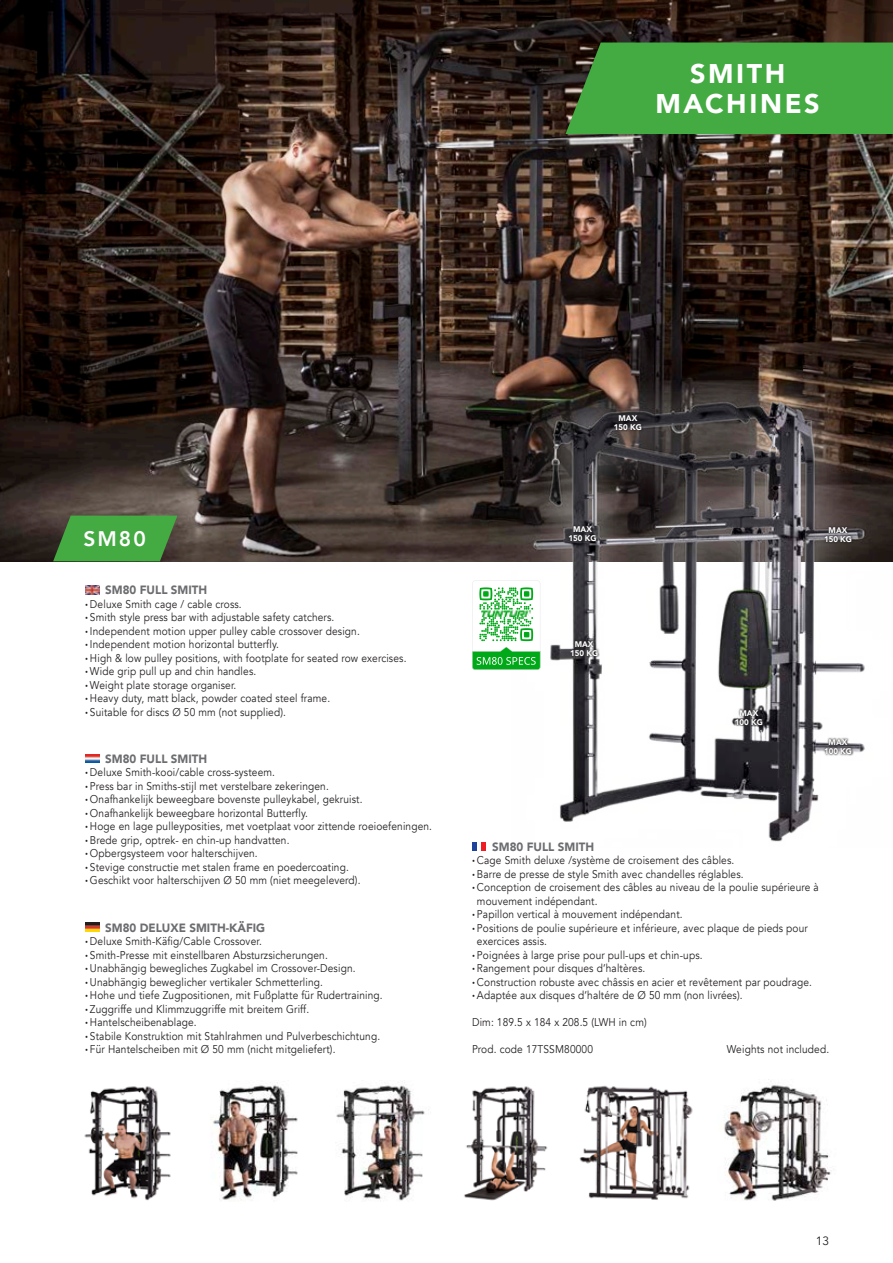
<style>
.page{position:relative;width:893px;height:1263px;background:#fff}
.page>*{position:absolute;margin:0;border:0;box-sizing:border-box;transform-origin:0 0}
.t1{font:900 27px/29.7px "Avenir";letter-spacing:.095em;color:#fff;text-align:center}
.t2{font:800 21px "Avenir";color:#fff}
.t3{font:900 12px "Avenir";color:#6c6d70;scale:.96 1}
.t4{font:12px "Avenir";color:#231f20}
.t5{font:11.25px/13.5px "Avenir";letter-spacing:.015em;color:#231f20;scale:.9 1}
.t6{font:900 8.1px/9.1px "Avenir";color:#fff;text-align:center;scale:.96 1}
.s1{font-weight:900}
</style>
<div class="page">
<img style="left:0;top:0;width:893px;height:561px">
<img style="left:85px;top:754px;width:14px;height:9px">
<img style="left:85px;top:923px;width:14px;height:9px">
<img style="left:85px;top:586px;width:14px;height:8px">
<img style="left:84px;top:1086px;width:87px;height:115px">
<img style="left:213px;top:1082px;width:335px;height:119px">
<img style="left:579px;top:1085px;width:114px;height:115px">
<img style="left:511px;top:380px;width:382px;height:462px">
<img style="left:723px;top:1079px;width:109px;height:122px">
<div style="left:472px;top:842px;width:5px;height:9px;background:#1f439b"></div>
<div style="left:481px;top:842px;width:5px;height:9px;background:#ee1d23"></div>
<div style="left:612px;top:413px;width:32px;height:19px;background:#231f20;opacity:.75"></div>
<div style="left:613px;top:414px;width:30px;height:18px;background:#231f20;opacity:.75"></div>
<div style="left:567px;top:524px;width:31px;height:19px;background:#231f20;opacity:.75"></div>
<div style="left:568px;top:525px;width:30px;height:17px;background:#231f20;opacity:.75"></div>
<div style="left:568px;top:639px;width:32px;height:19px;background:#231f20;opacity:.75"></div>
<div style="left:569px;top:639px;width:30px;height:18px;background:#231f20;opacity:.75"></div>
<div style="left:733px;top:708px;width:32px;height:19px;background:#231f20;opacity:.75"></div>
<div style="left:734px;top:708px;width:30px;height:18px;background:#231f20;opacity:.75"></div>
<div style="left:822px;top:737px;width:32px;height:19px;background:#231f20;opacity:.75"></div>
<div style="left:823px;top:738px;width:30px;height:17px;background:#231f20;opacity:.75"></div>
<div style="left:822px;top:525px;width:32px;height:19px;background:#231f20;opacity:.75"></div>
<div style="left:823px;top:526px;width:30px;height:17px;background:#231f20;opacity:.75"></div>
<svg style="left:472px;top:580px;width:68px;height:90px"></svg>
<svg style="left:53px;top:516px;width:124px;height:45px;background:#44993f"></svg>
<div style="left:566px;top:43px;width:327px;height:91px;background:#44aa42"></div>
<h1 class="t1" style="left:655px;top:58px;width:166px">SMITH<br>MACHINES</h1>
<p class="t6" style="left:614px;top:413px;width:31px">MAX<br>150 KG</p>
<p class="t6" style="left:569px;top:524px;width:31px">MAX<br>150 KG</p>
<p class="t6" style="left:829px;top:525px;width:21px">MAX</p>
<h2 class="t2" style="left:83px;top:522px;width:64px">SM80</h2>
<p class="t6" style="left:824px;top:534px;width:31px">150 KG</p>
<p class="t3" style="left:105px;top:580px;width:108px">SM80 FULL SMITH</p>
<p class="t5" style="left:85px;top:597px;width:359px"><span class="s1">·</span> Deluxe Smith cage / cable cross.<br><span class="s1">·</span> Smith style press bar with adjustable safety catchers.<br><span class="s1">·</span> Independent motion upper pulley cable crossover design.<br><span class="s1">·</span> Independent motion horizontal butterfly.<br><span class="s1">·</span> High &amp; low pulley positions, with footplate for seated row exercises. <span class="s1">·</span> Wide grip pull up and chin handles.<br><span class="s1">·</span> Weight plate storage organiser.<br><span class="s1">·</span> Heavy duty, matt black, powder coated steel frame.<br><span class="s1">·</span> Suitable for discs Ø 50 mm (not supplied).</p>
<p class="t3" style="left:105px;top:748px;width:108px">SM80 FULL SMITH</p>
<p class="t5" style="left:85px;top:766px;width:387px"><span class="s1">·</span> Deluxe Smith-kooi/cable cross-systeem.<br><span class="s1">·</span> Press bar in Smiths-stijl met verstelbare zekeringen.<br><span class="s1">·</span> Onafhankelijk beweegbare bovenste pulleykabel, gekruist.<br><span class="s1">·</span> Onafhankelijk beweegbare horizontal Butterfly.<br><span class="s1">·</span> Hoge en lage pulleyposities, met voetplaat voor zittende roeioefeningen. <span class="s1">·</span> Brede grip, optrek- en chin-up handvatten.<br><span class="s1">·</span> Opbergsysteem voor halterschijven.<br><span class="s1">·</span> Stevige constructie met stalen frame en poedercoating.<br><span class="s1">·</span> Geschikt voor halterschijven Ø 50 mm (niet meegeleverd).</p>
<p class="t3" style="left:105px;top:917px;width:168px">SM80 DELUXE SMITH-KÄFIG</p>
<p class="t5" style="left:85px;top:935px;width:332px"><span class="s1">·</span> Deluxe Smith-Käfig/Cable Crossover.<br><span class="s1">·</span> Smith-Presse mit einstellbaren Absturzsicherungen.<br><span class="s1">·</span> Unabhängig bewegliches Zugkabel im Crossover-Design.<br><span class="s1">·</span> Unabhängig beweglicher vertikaler Schmetterling.<br><span class="s1">·</span> Hohe und tiefe Zugpositionen, mit Fußplatte für Rudertraining. <span class="s1">·</span> Zuggriffe und Klimmzuggriffe mit breitem Griff.<br><span class="s1">·</span> Hantelscheibenablage.<br><span class="s1">·</span> Stabile Konstruktion mit Stahlrahmen und Pulverbeschichtung. <span class="s1">·</span> Für Hantelscheiben mit Ø 50 mm (nicht mitgeliefert).</p>
<p class="t6" style="left:570px;top:639px;width:31px">MAX<br>150 KG</p>
<p class="t6" style="left:735px;top:708px;width:31px">MAX<br>100 KG</p>
<p class="t6" style="left:824px;top:737px;width:31px">MAX<br>100 KG</p>
<p class="t3" style="left:492px;top:836px;width:108px">SM80 FULL SMITH</p>
<p class="t5" style="left:472px;top:854px;width:293px"><span class="s1">·</span> Cage Smith deluxe /système de croisement des câbles.</p>
<p class="t5" style="left:472px;top:867px;width:303px"><span class="s1">·</span> Barre de presse de style Smith avec chandelles réglables.</p>
<p class="t5" style="left:472px;top:881px;width:387px"><span class="s1">·</span> Conception de croisement des câbles au niveau de la poulie supérieure à</p>
<p class="t5" style="left:477px;top:894px;width:135px">mouvement indépendant.</p>
<p class="t5" style="left:472px;top:908px;width:236px"><span class="s1">·</span> Papillon vertical à mouvement indépendant.</p>
<p class="t5" style="left:472px;top:921px;width:375px"><span class="s1">·</span> Positions de poulie supérieure et inférieure, avec plaque de pieds pour</p>
<p class="t5" style="left:477px;top:935px;width:79px">exercices assis.</p>
<p class="t5" style="left:472px;top:948px;width:258px"><span class="s1">·</span> Poignées à large prise pour pull-ups et chin-ups.</p>
<p class="t5" style="left:472px;top:962px;width:194px"><span class="s1">·</span> Rangement pour disques d’haltères.</p>
<p class="t5" style="left:472px;top:975px;width:379px"><span class="s1">·</span> Construction robuste avec châssis en acier et revêtement par poudrage.</p>
<p class="t5" style="left:472px;top:989px;width:302px"><span class="s1">·</span> Adaptée aux disques d’haltére de Ø 50 mm (non livrées).</p>
<p class="t5" style="left:472px;top:1016px;width:196px">Dim: 189.5 x 184 x 208.5 (LWH in cm)</p>
<p class="t5" style="left:472px;top:1043px;width:136px">Prod. code 17TSSM80000</p>
<p class="t5" style="left:727px;top:1043px;width:115px">Weights not included.</p>
<p class="t4" style="left:816px;top:1234px;width:15px">13</p>
</div>
